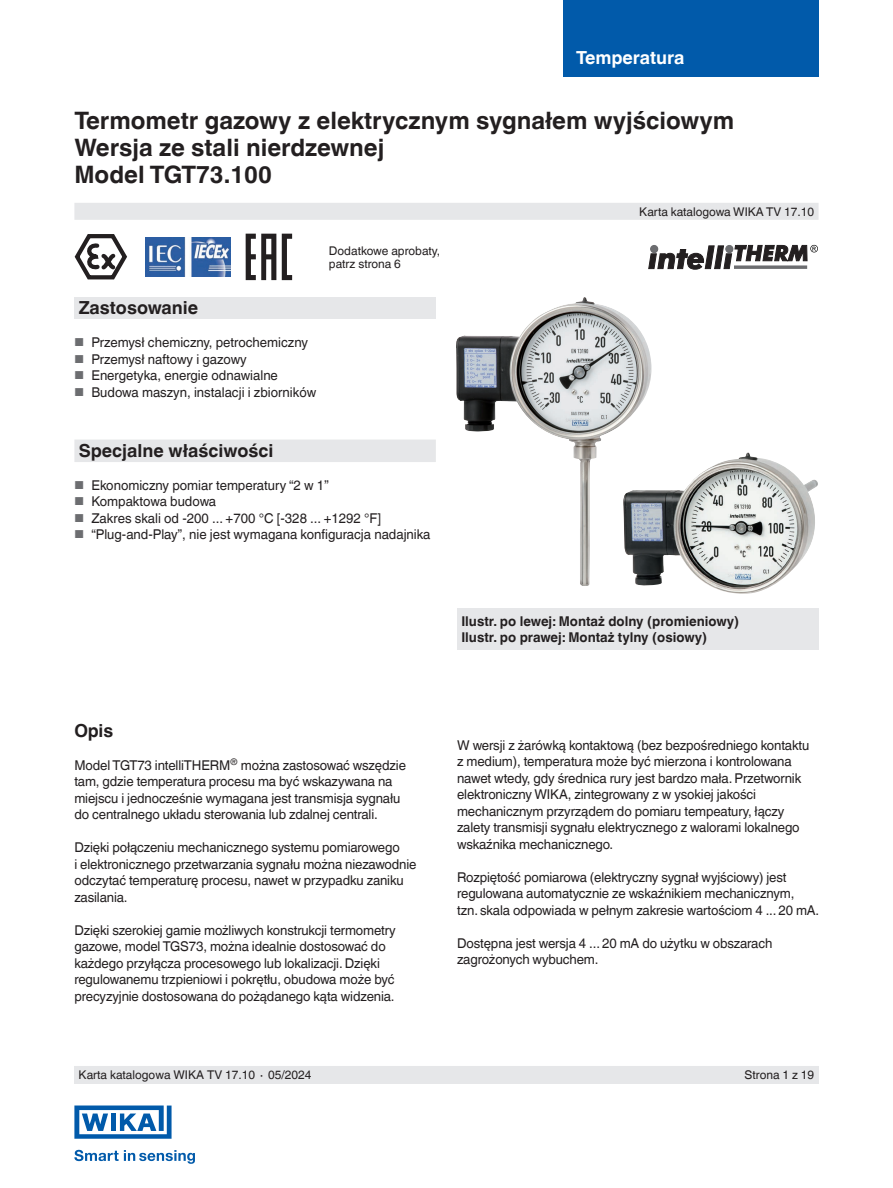
<style>
.page{position:relative;width:893px;height:1188px;background:#fff}
.page>*{position:absolute;margin:0;border:0;box-sizing:border-box;transform-origin:0 0}
.t1{font:700 24px/27px "Helvetica World";color:#231f20}
.t2{font:700 18px "Helvetica World";color:#231f20}
.t3{font:700 18px "Helvetica World";color:#fff}
.t4{font:13.5px/16.5px "Helvetica World";letter-spacing:-.01em;color:#231f20}
.t5{font:700 13.5px/16.5px "Helvetica World";color:#231f20}
.t6{font:12px/13.5px "Helvetica World";color:#231f20}
.s1{font-size:11.55px;color:#6c6d70}
</style>
<div class="page">
<div style="left:74px;top:297px;width:362px;height:22px;background:#e6e7e9"></div>
<div style="left:563px;top:0;width:256px;height:77px;background:#015aaa"></div>
<svg style="left:74px;top:1150px;width:121px;height:14px"></svg>
<svg style="left:74px;top:1106px;width:98px;height:33px"></svg>
<div style="left:74px;top:1066px;width:745px;height:18px;background:#e6e7e9"></div>
<svg style="left:74px;top:234px;width:53px;height:46px"></svg>
<svg style="left:282px;top:234px;width:10px;height:46px"></svg>
<svg style="left:246px;top:234px;width:30px;height:46px"></svg>
<img style="left:146px;top:237px;width:84px;height:39px">
<img style="left:456px;top:297px;width:196px;height:289px">
<img style="left:623px;top:452px;width:195px;height:142px">
<div style="left:74px;top:203px;width:745px;height:17px;background:#e6e7e9"></div>
<div style="left:457px;top:608px;width:362px;height:42px;background:#e6e7e9"></div>
<div style="left:74px;top:440px;width:362px;height:22px;background:#e6e7e9"></div>
<svg style="left:648px;top:245px;width:170px;height:25px"></svg>
<div style="left:651px;top:245px;width:7px;height:8px;background:#6c6d70;border-radius:50%"></div>
<div style="left:650px;top:245px;width:8px;height:8px;border:1px solid #6c6d70;border-radius:50%"></div>
<svg style="left:734px;top:265px;width:73px;height:4px"></svg>
<div style="left:726px;top:245px;width:7px;height:8px;background:#6c6d70;border-radius:50%"></div>
<div style="left:725px;top:245px;width:8px;height:8px;border:1px solid #6c6d70;border-radius:50%"></div>
<h2 class="t3" style="left:576px;top:47px;width:110px">Temperatura</h2>
<h1 class="t1" style="left:74px;top:108px;width:661px">Termometr gazowy z elektrycznym sygnałem wyjściowym<br>Wersja ze stali nierdzewnej<br>Model TGT73.100</h1>
<h2 class="t2" style="left:79px;top:297px;width:121px">Zastosowanie</h2>
<p class="t4" style="left:74px;top:334px;width:235px"><span class="s1">■</span> Przemysł chemiczny, petrochemiczny</p>
<p class="t4" style="left:74px;top:351px;width:174px"><span class="s1">■</span> Przemysł naftowy i gazowy</p>
<p class="t4" style="left:74px;top:367px;width:205px"><span class="s1">■</span> Energetyka, energie odnawialne</p>
<p class="t4" style="left:74px;top:384px;width:243px"><span class="s1">■</span> Budowa maszyn, instalacji i zbiorników</p>
<p class="t6" style="left:329px;top:244px;width:113px">Dodatkowe aprobaty, patrz strona 6</p>
<h2 class="t2" style="left:79px;top:440px;width:196px">Specjalne właściwości</h2>
<p class="t4" style="left:74px;top:477px;width:256px"><span class="s1">■</span> Ekonomiczny pomiar temperatury “2 w 1”</p>
<p class="t4" style="left:74px;top:493px;width:143px"><span class="s1">■</span> Kompaktowa budowa</p>
<p class="t4" style="left:74px;top:510px;width:308px"><span class="s1">■</span> Zakres skali od -200 ... +700 °C [-328 ... +1292 °F]</p>
<p class="t4" style="left:74px;top:526px;width:358px"><span class="s1">■</span> “Plug-and-Play”, nie jest wymagana konfiguracja nadajnika</p>
<p class="t6" style="left:639px;top:205px;width:177px">Karta katalogowa WIKA TV 17.10</p>
<p class="t5" style="left:461px;top:613px;width:279px">Ilustr. po lewej: Montaż dolny (promieniowy)<br>Ilustr. po prawej: Montaż tylny (osiowy)</p>
<h2 class="t2" style="left:74px;top:720px;width:40px">Opis</h2>
<p class="t4" style="left:74px;top:757px;width:333px">Model TGT73 intelliTHERM<sup>®</sup> można zastosować wszędzie tam, gdzie temperatura procesu ma być wskazywana na miejscu i jednocześnie wymagana jest transmisja sygnału do centralnego układu sterowania lub zdalnej centrali.</p>
<p class="t4" style="left:74px;top:839px;width:344px">Dzięki połączeniu mechanicznego systemu pomiarowego<br>i elektronicznego przetwarzania sygnału można niezawodnie odczytać temperaturę procesu, nawet w przypadku zaniku zasilania.</p>
<p class="t4" style="left:74px;top:922px;width:323px">Dzięki szerokiej gamie możliwych konstrukcji termometry gazowe, model TGS73, można idealnie dostosować do każdego przyłącza procesowego lub lokalizacji. Dzięki regulowanemu trzpieniowi i pokrętłu, obudowa może być precyzyjnie dostosowana do pożądanego kąta widzenia.</p>
<p class="t6" style="left:79px;top:1068px;width:234px">Karta katalogowa WIKA TV 17.10 ∙ 05/2024</p>
<p class="t4" style="left:457px;top:737px;width:354px">W wersji z żarówką kontaktową (bez bezpośredniego kontaktu z medium), temperatura może być mierzona i kontrolowana nawet wtedy, gdy średnica rury jest bardzo mała. Przetwornik elektroniczny WIKA, zintegrowany z w ysokiej jakości mechanicznym przyrządem do pomiaru tempeatury, łączy zalety transmisji sygnału elektrycznego z walorami lokalnego wskaźnika mechanicznego.</p>
<p class="t4" style="left:457px;top:869px;width:364px">Rozpiętość pomiarowa (elektryczny sygnał wyjściowy) jest regulowana automatycznie ze wskaźnikiem mechanicznym,<br>tzn. skala odpowiada w pełnym zakresie wartościom 4 ... 20 mA.</p>
<p class="t4" style="left:457px;top:935px;width:317px">Dostępna jest wersja 4 ... 20 mA do użytku w obszarach zagrożonych wybuchem.</p>
<p class="t6" style="left:745px;top:1068px;width:71px">Strona 1 z 19</p>
</div>
